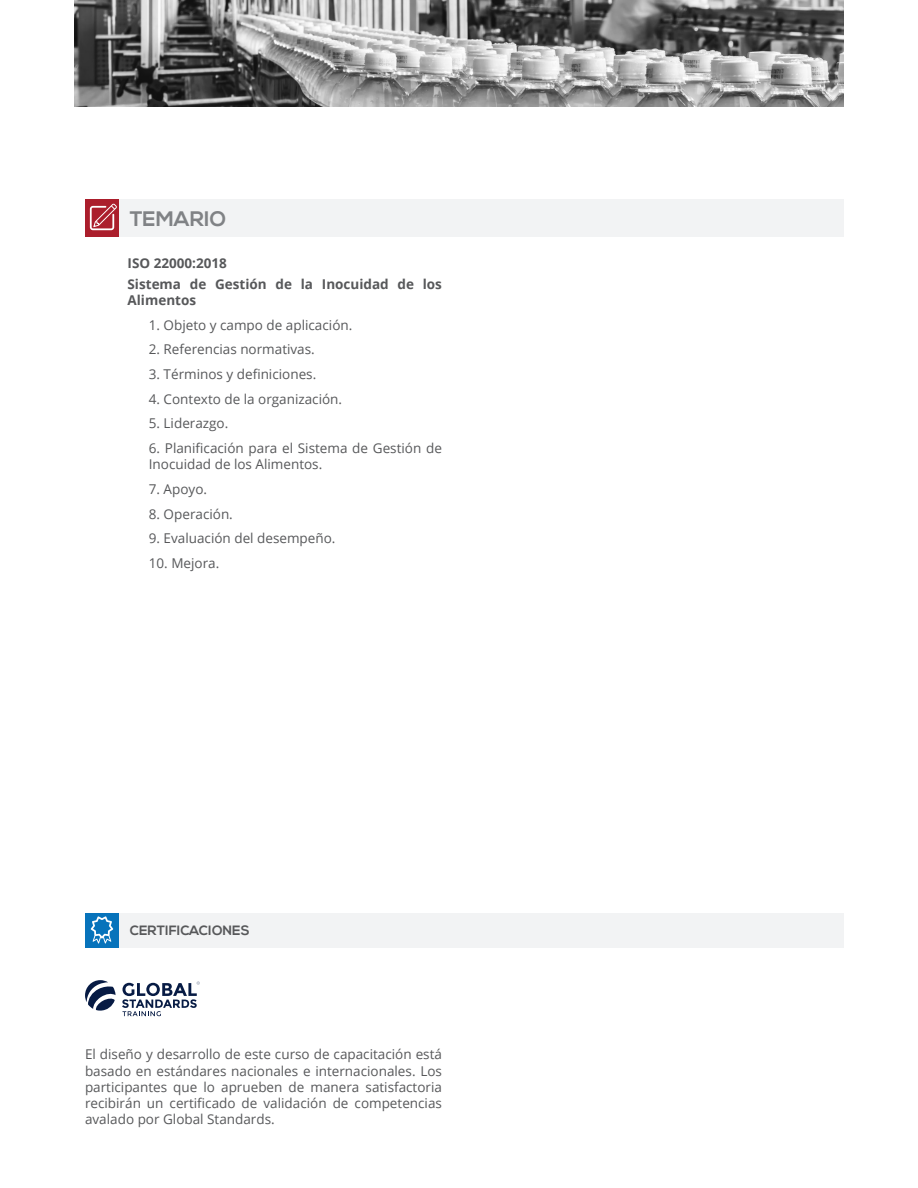
<style>
.page{position:relative;width:918px;height:1188px;background:#fff}
.page>*{position:absolute;margin:0;border:0;box-sizing:border-box;transform-origin:0 0}
.t1{font:700 21px "Nexa";color:#808285}
.t2{font:13.5px/16.2px "Open Sans";color:#57585a;text-align:justify}
.t3{font:700 13.5px/20.4px "Open Sans";color:#57585a}
.t4{font:700 13.5px "Nexa";color:#57585a}
</style>
<div class="page">
<img style="left:74px;top:0;width:770px;height:106px">
<div style="left:85px;top:200px;width:34px;height:37px;background:#ab1e2c"></div>
<div style="left:119px;top:200px;width:725px;height:37px;background:#f2f3f4"></div>
<svg style="left:90px;top:204px;width:27px;height:26px"></svg>
<div style="left:85px;top:913px;width:34px;height:34px;background:#0773bb"></div>
<div style="left:119px;top:913px;width:725px;height:34px;background:#f2f3f4"></div>
<svg style="left:91px;top:916px;width:22px;height:28px"></svg>
<svg style="left:85px;top:980px;width:31px;height:31px"></svg>
<svg style="left:122px;top:982px;width:78px;height:34px"></svg>
<p class="t1" style="left:130px;top:207px;width:98px">TEMARIO</p>
<p class="t3" style="left:128px;top:253px;width:316px">ISO 22000:2018<br>Sistema de Gestión de la Inocuidad de los</p>
<p class="t3" style="left:128px;top:289px;width:70px">Alimentos</p>
<p class="t2" style="left:149px;top:316px;width:205px">1. Objeto y campo de aplicación.</p>
<p class="t2" style="left:149px;top:341px;width:168px">2. Referencias normativas.</p>
<p class="t2" style="left:149px;top:366px;width:169px">3. Términos y definiciones.</p>
<p class="t2" style="left:149px;top:390px;width:195px">4. Contexto de la organización.</p>
<p class="t2" style="left:149px;top:415px;width:81px">5. Liderazgo.</p>
<p class="t2" style="left:149px;top:440px;width:295px">6. Planificación para el Sistema de Gestión de<br>Inocuidad de los Alimentos.</p>
<p class="t2" style="left:149px;top:481px;width:60px">7. Apoyo.</p>
<p class="t2" style="left:149px;top:505px;width:86px">8. Operación.</p>
<p class="t2" style="left:149px;top:530px;width:188px">9. Evaluación del desempeño.</p>
<p class="t2" style="left:149px;top:555px;width:72px">10. Mejora.</p>
<p class="t4" style="left:130px;top:923px;width:122px">CERTIFICACIONES</p>
<p class="t2" style="left:85px;top:1046px;width:358px">El diseño y desarrollo de este curso de capacitación está basado en estándares nacionales e internacionales. Los participantes que lo aprueben de manera satisfactoria recibirán un certificado de validación de competencias avalado por Global Standards.</p>
</div>
